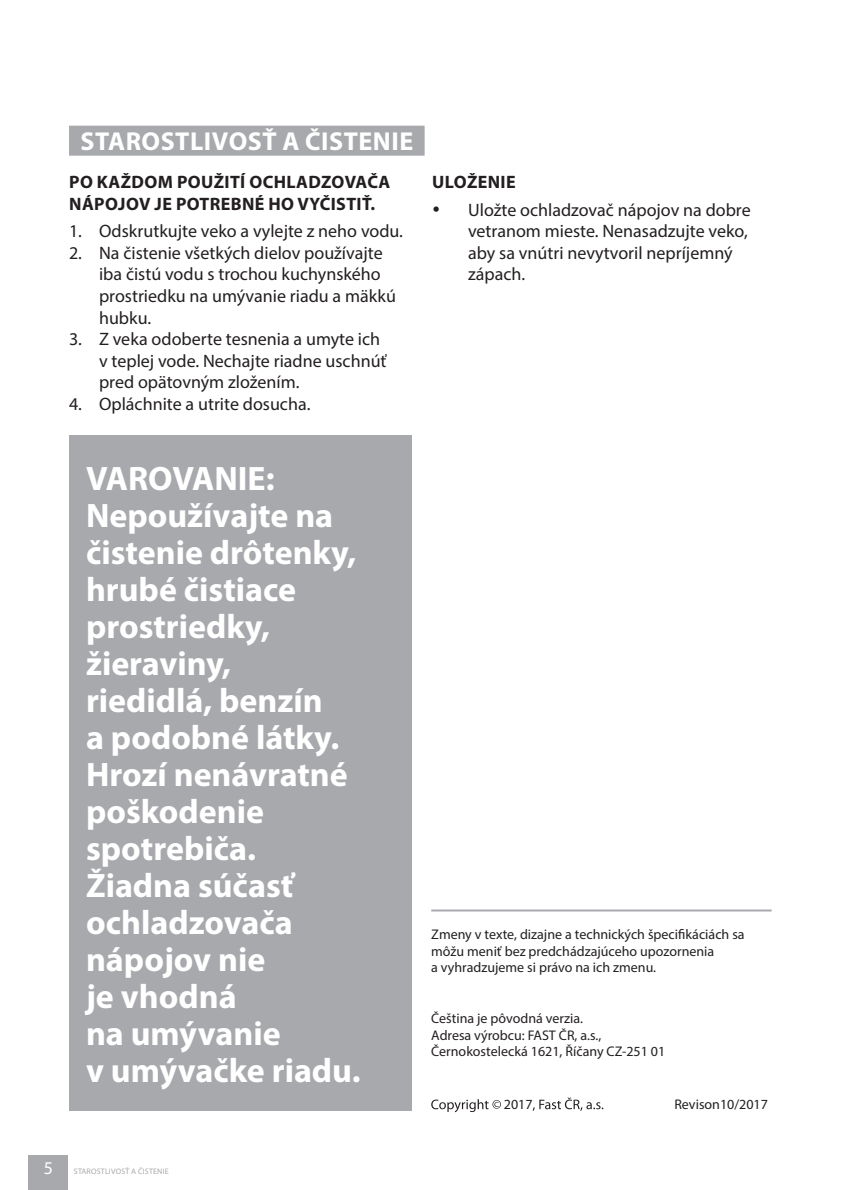
<style>
.page{position:relative;width:841px;height:1190px;background:#fff}
.page>*{position:absolute;margin:0;border:0;box-sizing:border-box;transform-origin:0 0}
.t1{font:700 34px/37px "Myriad Pro";color:#fff}
.t2{font:700 26px "Myriad Pro";letter-spacing:.02em;color:#fff}
.t3{font:18px/21.6px "Myriad Pro";color:#231f20}
.t4{font:700 18px/21.6px "Myriad Pro";letter-spacing:.02em;color:#231f20}
.t5{font:18px "Myriad Pro";color:#fff}
.t6{font:14px/16.8px "Myriad Pro";color:#231f20}
.t7{font:8px "Myriad Pro";letter-spacing:.02em;color:#a8a9ad}
</style>
<div class="page">
<div style="left:28px;top:1155px;width:40px;height:35px;background:#a8a9ad"></div>
<div style="left:69px;top:126px;width:355px;height:30px;background:#a8a9ad"></div>
<div style="left:69px;top:435px;width:342px;height:676px;background:#a8a9ad"></div>
<hr style="left:431px;top:909px;width:340px;height:2px;background:#a8a9ad">
<svg style="left:431px;top:1099px;width:70px;height:13px"></svg>
<svg style="left:532px;top:1098px;width:71px;height:13px"></svg>
<h2 class="t2" style="left:81px;top:124px;width:334px">STAROSTLIVOSŤ A ČISTENIE</h2>
<p class="t4" style="left:69px;top:171px;width:322px">PO KAŽDOM POUŽITÍ OCHLADZOVAČA<br>NÁPOJOV JE POTREBNÉ HO VYČISTIŤ.</p>
<p class="t3" style="left:69px;top:220px;width:335px">1. Odskrutkujte veko a vylejte z neho vodu.</p>
<p class="t3" style="left:99px;top:242px;width:298px;text-indent:-30px">2. Na čistenie všetkých dielov používajte iba čistú vodu s trochou kuchynského prostriedku na umývanie riadu a mäkkú hubku.</p>
<p class="t3" style="left:99px;top:328px;width:289px;text-indent:-30px">3. Z veka odoberte tesnenia a umyte ich v teplej vode. Nechajte riadne uschnúť pred opätovným zložením.</p>
<p class="t3" style="left:69px;top:393px;width:243px">4. Opláchnite a utrite dosucha.</p>
<p class="t4" style="left:432px;top:171px;width:85px">ULOŽENIE</p>
<p class="t3" style="left:468px;top:199px;width:284px;text-indent:-36px">• Uložte ochladzovač nápojov na dobre vetranom mieste. Nenasadzujte veko, aby sa vnútri nevytvoril nepríjemný zápach.</p>
<p class="t1" style="left:86px;top:459px;width:276px">VAROVANIE:<br>Nepoužívajte na čistenie drôtenky, hrubé čistiace prostriedky, žieraviny, riedidlá, benzín<br>a podobné látky.<br>Hrozí nenávratné poškodenie spotrebiča.<br>Žiadna súčasť ochladzovača nápojov nie<br>je vhodná<br>na umývanie<br>v umývačke riadu.</p>
<p class="t6" style="left:431px;top:925px;width:315px">Zmeny v texte, dizajne a technických špecifikáciách sa môžu meniť bez predchádzajúceho upozornenia<br>a vyhradzujeme si právo na ich zmenu.</p>
<p class="t6" style="left:431px;top:1009px;width:235px">Čeština je pôvodná verzia.<br>Adresa výrobcu: FAST ČR, a.s.,<br>Černokostelecká 1621, Říčany CZ-251 01</p>
<p class="t6" style="left:504px;top:1096px;width:30px">2017</p>
<p class="t6" style="left:674px;top:1096px;width:95px">Revison10/2017</p>
<p class="t5" style="left:44px;top:1157px;width:11px">5</p>
<p class="t7" style="left:74px;top:1167px;width:96px">STAROSTLIVOSŤ A ČISTENIE</p>
</div>
